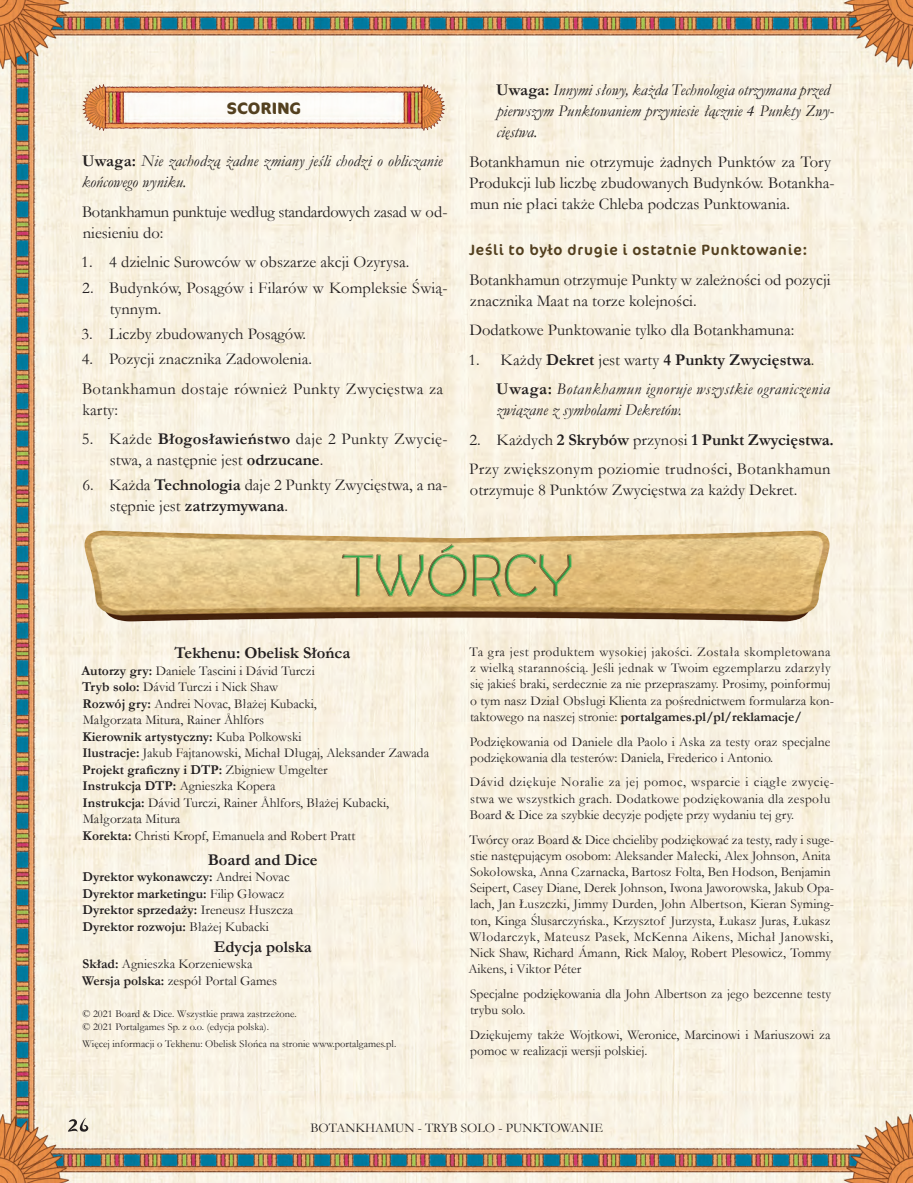
<style>
.page{position:relative;width:913px;height:1183px;background:#fff}
.page>*{position:absolute;margin:0;border:0;box-sizing:border-box;transform-origin:0 0}
.t1{font:16.5px/21px "Garamond";color:#231f20}
.t2{font:16.5px/29.5px "Garamond";letter-spacing:.02em;color:#231f20}
.t3{font:italic 16.5px/21px "Garamond";color:#231f20}
.t4{font:italic 16.5px/29.5px "Garamond";letter-spacing:.03em;color:#231f20}
.t5{font:16.5px/21px "Garamond";letter-spacing:-.02em;color:#231f20}
.t6{font:700 16.5px "Garamond";color:#231f20}
.t7{font:700 16.5px "Cocon Pro";letter-spacing:.01em;color:#53401f}
.t8{font:15px "Cocon Pro";letter-spacing:.05em;color:#53401f}
.t9{font:13.5px/16.2px "Garamond";color:#231f20}
.t10{font:13.5px/16.2px "Garamond";letter-spacing:.02em;color:#231f20}
.t11{font:700 13.5px/16.5px "Garamond";color:#231f20}
.t12{font:13.2px "Garamond";color:#231f20}
.t13{font:10.5px/12.6px "Garamond";color:#231f20}
.s1{font-weight:700;font-style:normal}
.s2{font-weight:700}
.s3{font-style:normal}
.s4{font-weight:400}
</style>
<div class="page">
<img style="left:0;top:0;width:912px;height:1183px">
<svg style="left:68px;top:1118px;width:20px;height:13px"></svg>
<img style="left:82px;top:85px;width:362px;height:45px">
<img style="left:83px;top:528px;width:748px;height:95px">
<svg style="left:110px;top:529px;width:694px;height:93px"></svg>
<p class="t7" style="left:227px;top:97px;width:76px">SCORING</p>
<p class="t3" style="left:82px;top:150px;width:362px"><span class="s1">Uwaga:</span> Nie zachodzą żadne zmiany jeśli chodzi o obliczanie końcowego wyniku.</p>
<p class="t5" style="left:82px;top:201px;width:367px">Botankhamun punktuje według standardowych zasad w od&shy;niesieniu do:</p>
<p class="t1" style="left:81px;top:251px;width:329px">1. 4 dzielnic Surowców w obszarze akcji Ozyrysa.</p>
<p class="t1" style="left:110px;top:276px;width:339px;text-indent:-27px">2. Budynków, Posągów i Filarów w Kompleksie Świą&shy;tynnym.</p>
<p class="t1" style="left:81px;top:323px;width:226px">3. Liczby zbudowanych Posągów.</p>
<p class="t2" style="left:82px;top:344px;width:363px">4. Pozycji znacznika Zadowolenia.<br>Botankhamun dostaje również Punkty Zwycięstwa za</p>
<p class="t1" style="left:82px;top:398px;width:37px">karty:</p>
<p class="t2" style="left:110px;top:428px;width:339px;line-height:21px;text-indent:-28px">5. Każde <span class="s2">Błogosławieństwo</span> daje 2 Punkty Zwycię&shy;stwa, a następnie jest <span class="s2">odrzucane</span>.</p>
<p class="t1" style="left:110px;top:474px;width:339px;text-indent:-27px">6. Każda <span class="s2">Technologia</span> daje 2 Punkty Zwycięstwa, a na&shy;stępnie jest <span class="s2">zatrzymywana</span>.</p>
<p class="t3" style="left:496px;top:79px;width:339px"><span class="s1">Uwaga:</span> Innymi słowy, każda Technologia otrzymana przed pierwszym Punktowaniem przyniesie łącznie 4 Punkty Zwy&shy;cięstwa.</p>
<p class="t1" style="left:469px;top:151px;width:367px">Botankhamun nie otrzymuje żadnych Punktów za Tory<br>Produkcji lub liczbę zbudowanych Budynków. Botankha&shy;mun nie płaci także Chleba podczas Punktowania.</p>
<p class="t8" style="left:469px;top:240px;width:340px">Jeśli to było drugie i ostatnie Punktowanie:</p>
<p class="t1" style="left:469px;top:269px;width:362px">Botankhamun otrzymuje Punkty w zależności od pozycji znacznika Maat na torze kolejności.</p>
<p class="t1" style="left:469px;top:319px;width:326px">Dodatkowe Punktowanie tylko dla Botankhamuna:</p>
<p class="t4" style="left:496px;top:344px;width:335px;text-indent:-28px"><span class="s3">1. Każdy</span> <span class="s1">Dekret</span> <span class="s3">jest warty</span> <span class="s1">4 Punkty Zwycięstwa</span><span class="s3">.<br></span><span class="s1">Uwaga:</span> Botankhamun ignoruje wszystkie ograniczenia</p>
<p class="t3" style="left:496px;top:399px;width:187px">związane z symbolami Dekretów.</p>
<p class="t2" style="left:469px;top:424px;width:366px">2. Każdych <span class="s2">2 Skrybów</span> przynosi <span class="s2">1 Punkt Zwycięstwa.<br></span>Przy zwiększonym poziomie trudności, Botankhamun</p>
<p class="t1" style="left:470px;top:479px;width:329px">otrzymuje 8 Punktów Zwycięstwa za każdy Dekret.</p>
<p class="t6" style="left:174px;top:641px;width:177px">Tekhenu: Obelisk Słońca</p>
<p class="t9" style="left:81px;top:661px;width:349px"><span class="s2">Autorzy gry:</span> Daniele Tascini i Dávid Turczi<br><span class="s2">Tryb solo:</span> Dávid Turczi i Nick Shaw<br><span class="s2">Rozwój gry:</span> Andrei Novac, Błażej Kubacki,<br>Małgorzata Mitura, Rainer Åhlfors<br><span class="s2">Kierownik artystyczny:</span> Kuba Polkowski<br><span class="s2">Ilustracje:</span> Jakub Fajtanowski, Michał Długaj, Aleksander Zawada <span class="s2">Projekt graficzny i DTP:</span> Zbigniew Umgelter<br><span class="s2">Instrukcja DTP:</span> Agnieszka Kopera<br><span class="s2">Instrukcja:</span> Dávid Turczi, Rainer Åhlfors, Błażej Kubacki, Małgorzata Mitura<br><span class="s2">Korekta:</span> Christi Kropf, Emanuela and Robert Pratt</p>
<p class="t6" style="left:208px;top:848px;width:111px">Board and Dice</p>
<p class="t11" style="left:83px;top:869px;width:212px">Dyrektor wykonawczy: <span class="s4">Andrei Novac </span>Dyrektor marketingu: <span class="s4">Filip Głowacz </span>Dyrektor sprzedaży: <span class="s4">Ireneusz Huszcza </span>Dyrektor rozwoju: <span class="s4">Błażej Kubacki</span></p>
<p class="t6" style="left:214px;top:935px;width:99px">Edycja polska</p>
<p class="t9" style="left:82px;top:955px;width:196px"><span class="s2">Skład:</span> Agnieszka Korzeniewska<br><span class="s2">Wersja polska:</span> zespół Portal Games</p>
<p class="t13" style="left:82px;top:1007px;width:216px">© 2021 Board &amp; Dice. Wszystkie prawa zastrzeżone. © 2021 Portalgames Sp. z o.o. (edycja polska).</p>
<p class="t13" style="left:83px;top:1037px;width:315px">Więcej informacji o Tekhenu: Obelisk Słońca na stronie www.portalgames.pl.</p>
<p class="t9" style="left:469px;top:643px;width:366px">Ta gra jest produktem wysokiej jakości. Została skompletowana z wielką starannością. Jeśli jednak w Twoim egzemplarzu zdarzyły się jakieś braki, serdecznie za nie przepraszamy. Prosimy, poinformuj o tym nasz Dział Obsługi Klienta za pośrednictwem formularza kon&shy;taktowego na naszej stronie: <span class="s2">portalgames.pl/pl/reklamacje/</span></p>
<p class="t9" style="left:469px;top:733px;width:362px">Podziękowania od Daniele dla Paolo i Aska za testy oraz specjalne podziękowania dla testerów: Daniela, Frederico i Antonio.</p>
<p class="t10" style="left:469px;top:774px;width:366px">Dávid dziękuje Noralie za jej pomoc, wsparcie i ciągłe zwycię&shy;stwa we wszystkich grach. Dodatkowe podziękowania dla zespołu<br>Board &amp; Dice za szybkie decyzje podjęte przy wydaniu tej gry.</p>
<p class="t9" style="left:468px;top:831px;width:367px">Twórcy oraz Board &amp; Dice chcieliby podziękować za testy, rady i suge&shy;stie następującym osobom: Aleksander Małecki, Alex Johnson, Anita Sokołowska, Anna Czarnacka, Bartosz Folta, Ben Hodson, Benjamin Seipert, Casey Diane, Derek Johnson, Iwona Jaworowska, Jakub Opa&shy;lach, Jan Łuszczki, Jimmy Durden, John Albertson, Kieran Syming&shy;ton, Kinga Ślusarczyńska., Krzysztof Jurzysta, Łukasz Juras, Łukasz Włodarczyk, Mateusz Pasek, McKenna Aikens, Michał Janowski, Nick Shaw, Richard Ámann, Rick Maloy, Robert Plesowicz, Tommy Aikens, i Viktor Péter</p>
<p class="t9" style="left:470px;top:985px;width:362px">Specjalne podziękowania dla John Albertson za jego bezcenne testy trybu solo.</p>
<p class="t9" style="left:469px;top:1026px;width:362px">Dziękujemy także Wojtkowi, Weronice, Marcinowi i Mariuszowi za pomoc w realizacji wersji polskiej.</p>
<p class="t12" style="left:310px;top:1119px;width:294px">BOTANKHAMUN - TRYB SOLO - PUNKTOWANIE</p>
</div>
